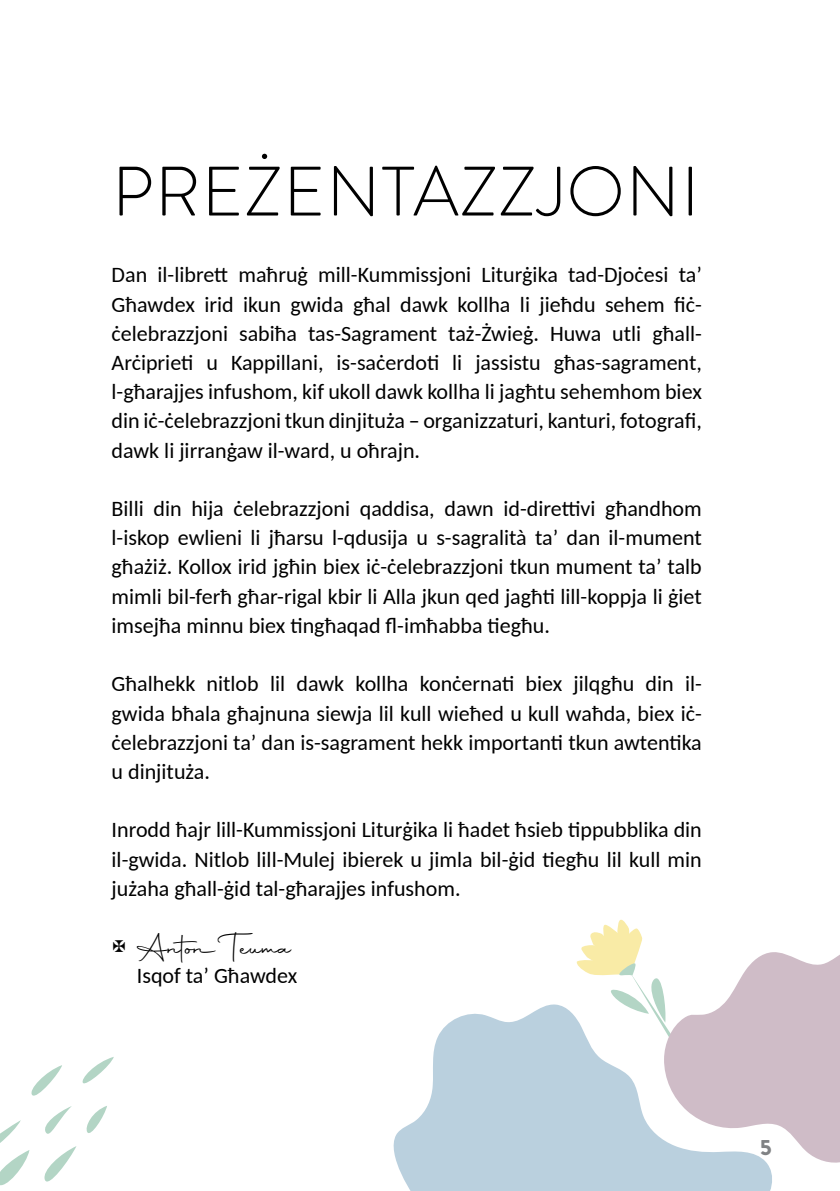
<style>
.page{position:relative;width:840px;height:1191px;background:#fff}
.page>*{position:absolute;margin:0;border:0;box-sizing:border-box;transform-origin:0 0}
.t1{font:300 69.8px "Brandon Grotesque";letter-spacing:.02em;color:#000}
.t2{font:30px "Autography";color:#000}
.t3{font:22px/29.2px "Carlito";color:#000;text-align:justify}
.t4{font:900 22px "Brandon Grotesque";color:#808284}
</style>
<div class="page">
<svg style="left:576px;top:919px;width:263px;height:244px"></svg>
<svg style="left:393px;top:1003px;width:383px;height:188px;fill:#bad0de"></svg>
<svg style="left:45px;top:1106px;width:27px;height:28px"></svg>
<svg style="left:44px;top:1146px;width:32px;height:36px"></svg>
<svg style="left:31px;top:1065px;width:31px;height:31px"></svg>
<svg style="left:86px;top:1106px;width:21px;height:27px"></svg>
<svg style="left:82px;top:1057px;width:32px;height:27px"></svg>
<svg style="left:0;top:1120px;width:29px;height:66px"></svg>
<h1 class="t1" style="left:112px;top:144px;width:588px">PREŻENTAZZJONI</h1>
<p class="t3" style="left:111px;top:259px;width:591px">Dan il-librett maħruġ mill-Kummissjoni Liturġika tad-Djoċesi ta’ Għawdex irid ikun gwida għal dawk kollha li jieħdu sehem fiċ&shy;ċelebrazzjoni sabiħa tas-Sagrament taż-Żwieġ. Huwa utli għall-Arċiprieti u Kappillani, is-saċerdoti li jassistu għas-sagrament, l-għarajjes infushom, kif ukoll dawk kollha li jagħtu sehemhom biex din iċ-ċelebrazzjoni tkun dinjituża – organizzaturi, kanturi, fotografi, dawk li jirranġaw il-ward, u oħrajn.</p>
<p class="t3" style="left:111px;top:493px;width:591px">Billi din hija ċelebrazzjoni qaddisa, dawn id-direttivi għandhom l-iskop ewlieni li jħarsu l-qdusija u s-sagralità ta’ dan il-mument għażiż. Kollox irid jgħin biex iċ-ċelebrazzjoni tkun mument ta’ talb mimli bil-ferħ għar-rigal kbir li Alla jkun qed jagħti lill-koppja li ġiet imsejħa minnu biex tingħaqad fl-imħabba tiegħu.</p>
<p class="t3" style="left:111px;top:668px;width:591px">Għalhekk nitlob lil dawk kollha konċernati biex jilqgħu din il&shy;gwida bħala għajnuna siewja lil kull wieħed u kull waħda, biex iċ&shy;ċelebrazzjoni ta’ dan is-sagrament hekk importanti tkun awtentika u dinjituża.</p>
<p class="t3" style="left:111px;top:814px;width:591px">Inrodd ħajr lill-Kummissjoni Liturġika li ħadet ħsieb tippubblika din il-gwida. Nitlob lill-Mulej ibierek u jimla bil-ġid tiegħu lil kull min jużaha għall-ġid tal-għarajjes infushom.</p>
<h2 class="t2" style="left:137px;top:928px;width:156px">Anton Teuma</h2>
<p class="t3" style="left:137px;top:960px;width:162px">Isqof ta’ Għawdex</p>
<p class="t4" style="left:759px;top:1131px;width:13px">5</p>
</div>
